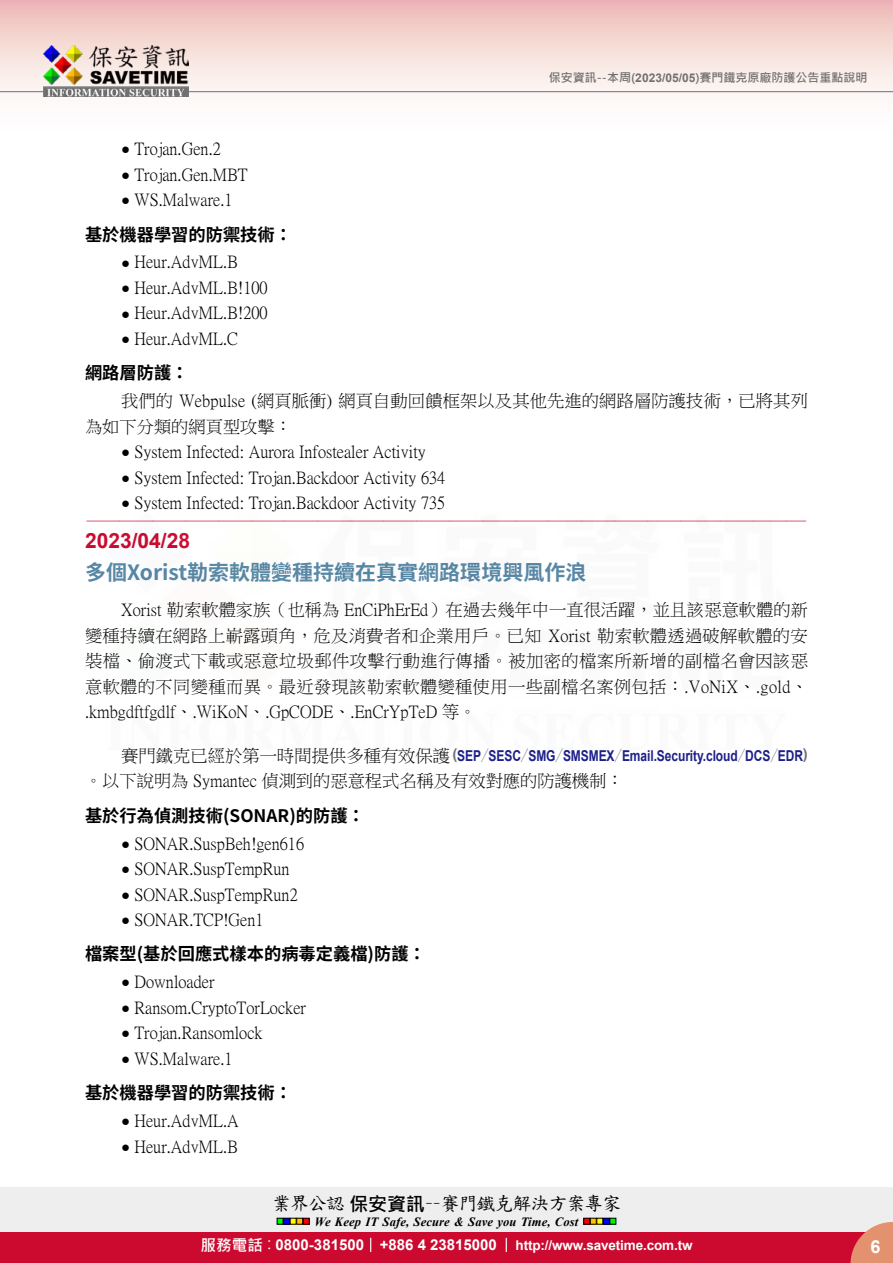
<style>
.page{position:relative;width:893px;height:1263px;background:#fff}
.page>*{position:absolute;margin:0;border:0;box-sizing:border-box;transform-origin:0 0}
.t1{font:700 21px "Source Han Sans TW";color:#5687a5}
.t2{font:700 21px "Arial";color:#cc0a2f}
.t3{font:18.9px "DF Kai Shu SB Estd BF";letter-spacing:-.05em;color:#000}
.t4{font:700 18px "Arial";color:#fff}
.t5{font:17.25px/25.5px "P Ming Li U";color:#000}
.t6{font:700 17.25px "Source Han Sans TW";color:#000}
.t7{font:16.5px "DF Kai Shu SB Estd BF";color:#cc0a2f}
.t8{font:700 15px "Arial";letter-spacing:-.005em;color:#1d2088;scale:.8 1}
.t9{font:700 13.5px "Arial";letter-spacing:-.01em;color:#fff}
.t10{font:italic 700 12.6px "Times New Roman";letter-spacing:.005em;color:#000}
.t11{font:700 12px "Microsoft Jheng Hei";color:#727171}
.s1{font-family:"Arial"}
.s2{font-family:"Arial";font-size:15px}
.s3{font-family:"P Ming Li U";font-weight:400;font-size:17.25px;color:#000}
.s4{color:#727171}
.s5{font-family:"Source Han Sans TW";font-weight:800;color:#727171}
.s6{font-family:"Microsoft Jheng Hei";font-weight:700}
.s7{font-family:"Microsoft Jheng Hei";font-size:15.6px}
.s8{font-family:"Microsoft Jheng Hei";font-weight:400;font-size:15.6px}
.s9{font-size:15px}
</style>
<div class="page">
<div style="left:0;top:1187px;width:893px;height:49px;background:#eee"></div>
<svg style="left:277px;top:1218px;width:32px;height:6px"></svg>
<svg style="left:584px;top:1218px;width:32px;height:6px"></svg>
<div style="left:0;top:1232px;width:893px;height:31px;background:#cc0a2f"></div>
<svg style="left:850px;top:1222px;width:43px;height:41px"></svg>
<svg style="left:370px;top:1238px;width:1px;height:14px"></svg>
<svg style="left:506px;top:1238px;width:1px;height:14px"></svg>
<div style="left:0;top:0;width:893px;height:141px;background:linear-gradient(to bottom,#efc0bb,#fff)"></div>
<hr style="left:0;top:91px;width:893px;height:1px;background:#727171">
<img style="left:44px;top:46px;width:145px;height:51px">
<p class="t11" style="left:549px;top:70px;width:320px">保安資訊--本周(<span class="s1">2023/05/05</span>)賽門鐵克原廠防護公告重點說明</p>
<p class="t5" style="left:121px;top:136px;width:101px"><span class="s2">●</span> Trojan.Gen.2</p>
<p class="t5" style="left:121px;top:162px;width:128px"><span class="s2">●</span> Trojan.Gen.MBT</p>
<p class="t5" style="left:121px;top:187px;width:113px"><span class="s2">●</span> WS.Malware.1</p>
<p class="t6" style="left:85px;top:224px;width:209px">基於機器學習的防禦技術：</p>
<p class="t5" style="left:121px;top:249px;width:118px"><span class="s2">●</span> Heur.AdvML.B</p>
<p class="t5" style="left:121px;top:275px;width:148px"><span class="s2">●</span> Heur.AdvML.B!100</p>
<p class="t5" style="left:121px;top:300px;width:148px"><span class="s2">●</span> Heur.AdvML.B!200</p>
<p class="t5" style="left:121px;top:326px;width:118px"><span class="s2">●</span> Heur.AdvML.C</p>
<p class="t6" style="left:85px;top:363px;width:105px">網路層防護：</p>
<p class="t5" style="left:85px;top:388px;width:724px;text-indent:36px">我們的 Webpulse (網頁脈衝) 網頁自動回饋框架以及其他先進的網路層防護技術，已將其列為如下分類的網頁型攻擊：</p>
<p class="t5" style="left:121px;top:439px;width:306px"><span class="s2">●</span> System Infected: Aurora Infostealer Activity</p>
<p class="t5" style="left:121px;top:465px;width:326px"><span class="s2">●</span> System Infected: Trojan.Backdoor Activity 634</p>
<p class="t5" style="left:121px;top:490px;width:326px"><span class="s2">●</span> System Infected: Trojan.Backdoor Activity 735</p>
<p class="t7" style="left:86px;top:513px;width:723px">-------------------------------------------------------------------------------------------------------------</p>
<p class="t2" style="left:85px;top:526px;width:107px">2023/04/28</p>
<p class="t1" style="left:85px;top:561px;width:503px">多個Xorist勒索軟體變種持續在真實網路環境興風作浪</p>
<p class="t5" style="left:85px;top:597px;width:725px;text-align:justify;text-indent:36px">Xorist 勒索軟體家族（也稱為 EnCiPhErEd）在過去幾年中一直很活躍，並且該惡意軟體的新變種持續在網路上嶄露頭角，危及消費者和企業用戶。已知 Xorist 勒索軟體透過破解軟體的安裝檔、偷渡式下載或惡意垃圾郵件攻擊行動進行傳播。被加密的檔案所新增的副檔名會因該惡意軟體的不同變種而異。最近發現該勒索軟體變種使用一些副檔名案例包括：.VoNiX、.gold、.kmbgdftfgdlf、.WiKoN、.GpCODE、.EnCrYpTeD 等。</p>
<p class="t8" style="left:121px;top:745px;width:860px"><span class="s3">賽門鐵克已經於第一時間提供多種有效保護</span><span class="s4">(</span>SEP<span class="s5">／</span>SESC<span class="s5">／</span>SMG<span class="s5">／</span>SMSMEX<span class="s5">／</span>Email.Security.cloud<span class="s5">／</span>DCS<span class="s5">／</span>EDR<span class="s4">)</span></p>
<p class="t5" style="left:85px;top:768px;width:540px">。以下說明為 Symantec 偵測到的惡意程式名稱及有效對應的防護機制：</p>
<p class="t6" style="left:85px;top:805px;width:281px">基於行為偵測技術(SONAR)的防護：</p>
<p class="t5" style="left:121px;top:830px;width:184px"><span class="s2">●</span> SONAR.SuspBeh!gen616</p>
<p class="t5" style="left:121px;top:856px;width:170px"><span class="s2">●</span> SONAR.SuspTempRun</p>
<p class="t5" style="left:121px;top:881px;width:178px"><span class="s2">●</span> SONAR.SuspTempRun2</p>
<p class="t5" style="left:121px;top:907px;width:144px"><span class="s2">●</span> SONAR.TCP!Gen1</p>
<p class="t6" style="left:85px;top:944px;width:342px">檔案型(基於回應式樣本的病毒定義檔)防護：</p>
<p class="t5" style="left:121px;top:969px;width:95px"><span class="s2">●</span> Downloader</p>
<p class="t5" style="left:121px;top:995px;width:186px"><span class="s2">●</span> Ransom.CryptoTorLocker</p>
<p class="t5" style="left:121px;top:1020px;width:143px"><span class="s2">●</span> Trojan.Ransomlock</p>
<p class="t5" style="left:121px;top:1046px;width:113px"><span class="s2">●</span> WS.Malware.1</p>
<p class="t6" style="left:85px;top:1083px;width:209px">基於機器學習的防禦技術：</p>
<p class="t5" style="left:121px;top:1108px;width:119px"><span class="s2">●</span> Heur.AdvML.A</p>
<p class="t5" style="left:121px;top:1133px;width:118px"><span class="s2">●</span> Heur.AdvML.B</p>
<p class="t3" style="left:272px;top:1194px;width:351px">業界公認<span class="s6">保安資訊</span>－－賽門鐵克解決方案專家</p>
<p class="t10" style="left:315px;top:1212px;width:265px">We Keep IT Safe, Secure &amp; Save you Time, Cost</p>
<p class="t9" style="left:200px;top:1235px;width:494px"><span class="s7">服務電話</span><span class="s8">：</span><span class="s9">0800-381500 +886 4 23815000</span> http://www.savetime.com.tw</p>
<p class="t4" style="left:870px;top:1234px;width:12px">6</p>
</div>
